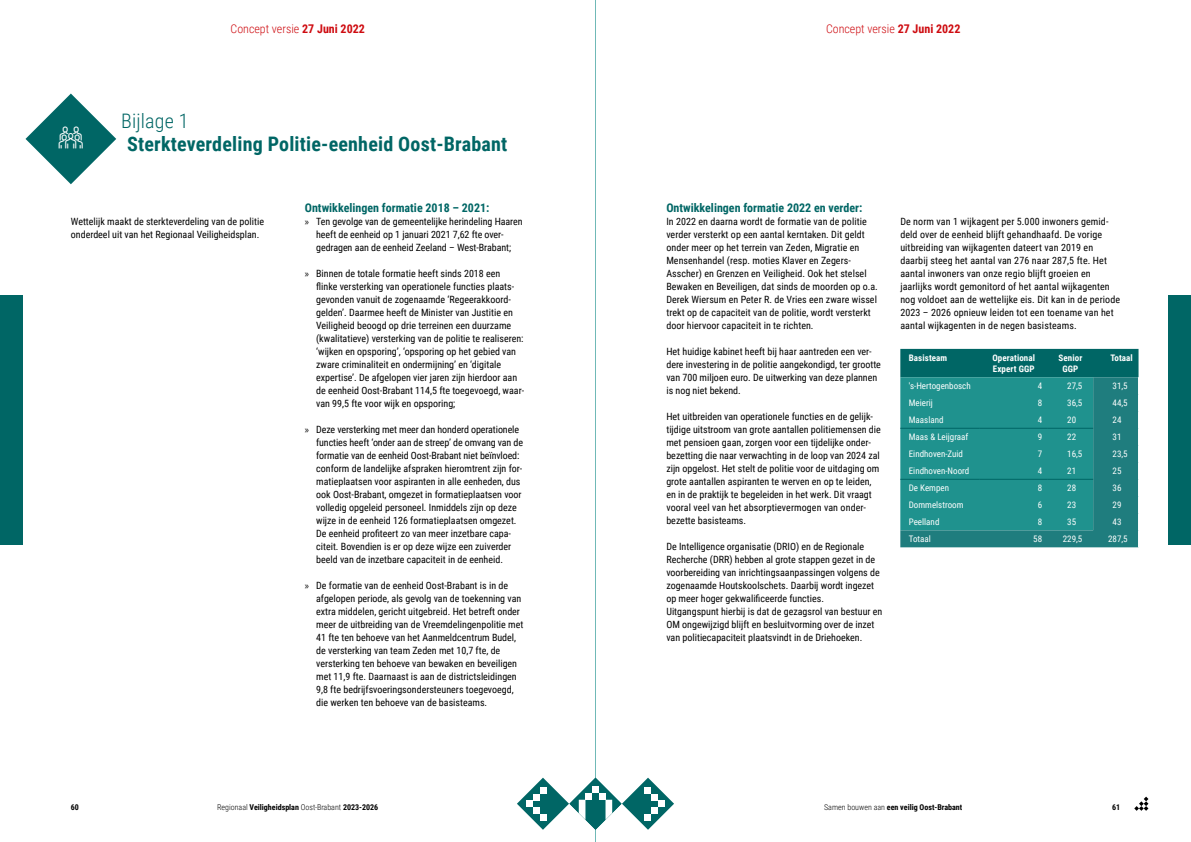
<style>
.page{position:relative;width:1191px;height:842px;background:#fff}
.page>*{position:absolute;margin:0;border:0;box-sizing:border-box;transform-origin:0 0}
.Hoofdstuk{font:700 20px "Roboto Condensed";letter-spacing:.01em;color:#006665}
.Hoofdstuk-2{font:300 20px "Roboto Condensed";letter-spacing:.01em;color:#006665}
.Tussenkop_pagina{font:700 12px "Roboto Condensed";color:#006665}
.t1{font:300 12px "Roboto Condensed";color:#ce0b10}
.Body{font:10px/13px "Roboto Condensed";color:#000}
.Tabeltekst{font:9px "Roboto Condensed";color:#fff}
.TABELHEADER{font:700 9px/11px "Roboto Condensed";letter-spacing:.01em;color:#fff}
.t2{font:700 8px "Roboto Condensed";color:#000}
.s1{font-weight:700}
.s2{font-family:"Myriad Pro"}
.s3{font-weight:300}
</style>
<div class="page">
<svg style="left:1134px;top:797px;width:14px;height:14px"></svg>
<hr style="left:595px;top:0;width:1px;height:842px;background:#1f928e">
<div style="left:1168px;top:295px;width:23px;height:249px;background:#006665"></div>
<div style="left:0;top:295px;width:23px;height:249px;background:#006665"></div>
<svg style="left:900px;top:349px;width:239px;height:198px;background:#1c8785"></svg>
<svg style="left:517px;top:778px;width:157px;height:52px"></svg>
<div style="left:533px;top:807px;width:7px;height:7px;background:#fff"></div>
<div style="left:526px;top:800px;width:7px;height:7px;background:#fff"></div>
<div style="left:533px;top:794px;width:7px;height:6px;background:#fff"></div>
<div style="left:540px;top:787px;width:6px;height:7px;background:#fff"></div>
<svg style="left:26px;top:94px;width:90px;height:90px"></svg>
<p class="t1" style="left:230px;top:20px;width:136px">Concept versie <span class="s1">27 Juni 2022</span></p>
<p class="t1" style="left:826px;top:20px;width:136px">Concept versie <span class="s1">27 Juni 2022</span></p>
<p class="Hoofdstuk-2" style="left:121px;top:107px;width:69px">Bijlage 1</p>
<p class="Hoofdstuk" style="left:127px;top:130px;width:382px">Sterkteverdeling Politie-eenheid Oost-Brabant</p>
<p class="Body" style="left:71px;top:215px;width:195px">Wettelijk maakt de sterkteverdeling van de politie onderdeel uit van het Regionaal Veiligheidsplan.</p>
<p class="Tussenkop_pagina" style="left:305px;top:200px;width:186px">Ontwikkelingen formatie 2018 – 2021:</p>
<p class="Body" style="left:316px;top:215px;width:208px;text-indent:-11px"><span class="s2">»</span> Ten gevolge van de gemeentelijke herindeling Haaren heeft de eenheid op 1 januari 2021 7,62 fte over&shy;gedragen aan de eenheid Zeeland – West-Brabant;</p>
<p class="Body" style="left:316px;top:267px;width:209px;text-indent:-11px"><span class="s2">»</span> Binnen de totale formatie heeft sinds 2018 een<br>flinke versterking van operationele functies plaats&shy;gevonden vanuit de zogenaamde ‘Regeerakkoord&shy;gelden’. Daarmee heeft de Minister van Justitie en Veiligheid beoogd op drie terreinen een duurzame (kwalitatieve) versterking van de politie te realiseren: ‘wijken en opsporing’, ‘opsporing op het gebied van zware criminaliteit en ondermijning’ en ‘digitale expertise’. De afgelopen vier jaren zijn hierdoor aan de eenheid Oost-Brabant 114,5 fte toegevoegd, waar&shy;van 99,5 fte voor wijk en opsporing;</p>
<p class="Body" style="left:316px;top:423px;width:208px;text-indent:-11px"><span class="s2">»</span> Deze versterking met meer dan honderd operationele functies heeft ‘onder aan de streep’ de omvang van de formatie van de eenheid Oost-Brabant niet beïnvloed: conform de landelijke afspraken hieromtrent zijn for&shy;matieplaatsen voor aspiranten in alle eenheden, dus ook Oost-Brabant, omgezet in formatieplaatsen voor volledig opgeleid personeel. Inmiddels zijn op deze wijze in de eenheid 126 formatieplaatsen omgezet.<br>De eenheid profiteert zo van meer inzetbare capa&shy;citeit. Bovendien is er op deze wijze een zuiverder beeld van de inzetbare capaciteit in de eenheid.</p>
<p class="Body" style="left:316px;top:579px;width:209px;text-indent:-11px"><span class="s2">»</span> De formatie van de eenheid Oost-Brabant is in de afgelopen periode, als gevolg van de toekenning van extra middelen, gericht uitgebreid. Het betreft onder meer de uitbreiding van de Vreemdelingenpolitie met 41 fte ten behoeve van het Aanmeldcentrum Budel, de versterking van team Zeden met 10,7 fte, de versterking ten behoeve van bewaken en beveiligen met 11,9 fte. Daarnaast is aan de districtsleidingen 9,8 fte bedrijfsvoeringsondersteuners toegevoegd, die werken ten behoeve van de basisteams.</p>
<p class="Tussenkop_pagina" style="left:666px;top:200px;width:197px">Ontwikkelingen formatie 2022 en verder:</p>
<p class="Body" style="left:666px;top:215px;width:213px">In 2022 en daarna wordt de formatie van de politie verder versterkt op een aantal kerntaken. Dit geldt onder meer op het terrein van Zeden, Migratie en Mensenhandel (resp. moties Klaver en Zegers-Asscher) en Grenzen en Veiligheid. Ook het stelsel Bewaken en Beveiligen, dat sinds de moorden op o.a.<br>Derek Wiersum en Peter R. de Vries een zware wissel trekt op de capaciteit van de politie, wordt versterkt door hiervoor capaciteit in te richten.</p>
<p class="Body" style="left:666px;top:345px;width:216px">Het huidige kabinet heeft bij haar aantreden een ver&shy;dere investering in de politie aangekondigd, ter grootte van 700 miljoen euro. De uitwerking van deze plannen is nog niet bekend.</p>
<p class="Body" style="left:666px;top:410px;width:216px">Het uitbreiden van operationele functies en de gelijk&shy;tijdige uitstroom van grote aantallen politiemensen die met pensioen gaan, zorgen voor een tijdelijke onder&shy;bezetting die naar verwachting in de loop van 2024 zal zijn opgelost. Het stelt de politie voor de uitdaging om grote aantallen aspiranten te werven en op te leiden, en in de praktijk te begeleiden in het werk. Dit vraagt vooral veel van het absorptievermogen van onder&shy;bezette basisteams.</p>
<p class="Body" style="left:666px;top:540px;width:215px">De Intelligence organisatie (DRIO) en de Regionale Recherche (DRR) hebben al grote stappen gezet in de voorbereiding van inrichtingsaanpassingen volgens de zogenaamde Houtskoolschets. Daarbij wordt ingezet op meer hoger gekwalificeerde functies.</p>
<p class="Body" style="left:666px;top:605px;width:217px">Uitgangspunt hierbij is dat de gezagsrol van bestuur en<br>OM ongewijzigd blijft en besluitvorming over de inzet van politiecapaciteit plaatsvindt in de Driehoeken.</p>
<p class="Body" style="left:900px;top:215px;width:221px">De norm van 1 wijkagent per 5.000 inwoners gemid&shy;deld over de eenheid blijft gehandhaafd. De vorige uitbreiding van wijkagenten dateert van 2019 en daarbij steeg het aantal van 276 naar 287,5 fte. Het aantal inwoners van onze regio blijft groeien en jaarlijks wordt gemonitord of het aantal wijkagenten nog voldoet aan de wettelijke eis. Dit kan in de periode 2023 – 2026 opnieuw leiden tot een toename van het aantal wijkagenten in de negen basisteams.</p>
<p class="TABELHEADER" style="left:909px;top:352px;width:40px">Basisteam</p>
<p class="TABELHEADER" style="left:992px;top:352px;width:44px">Operational<br>Expert GGP</p>
<p class="TABELHEADER" style="left:1058px;top:352px;width:25px;text-align:center">Senior<br>GGP</p>
<p class="TABELHEADER" style="left:1110px;top:352px;width:24px">Totaal</p>
<p class="Tabeltekst" style="left:909px;top:380px;width:63px">'s-Hertogenbosch</p>
<p class="Tabeltekst" style="left:1037px;top:380px;width:6px">4</p>
<p class="Tabeltekst" style="left:1067px;top:380px;width:17px">27,5</p>
<p class="Tabeltekst" style="left:1112px;top:380px;width:17px">31,5</p>
<p class="Tabeltekst" style="left:909px;top:397px;width:26px">Meierij</p>
<p class="Tabeltekst" style="left:1037px;top:397px;width:6px">8</p>
<p class="Tabeltekst" style="left:1067px;top:397px;width:17px">36,5</p>
<p class="Tabeltekst" style="left:1112px;top:397px;width:17px">44,5</p>
<p class="Tabeltekst" style="left:909px;top:414px;width:36px">Maasland</p>
<p class="Tabeltekst" style="left:1037px;top:414px;width:6px">4</p>
<p class="Tabeltekst" style="left:1067px;top:414px;width:10px">20</p>
<p class="Tabeltekst" style="left:1112px;top:414px;width:10px">24</p>
<p class="Tabeltekst" style="left:909px;top:431px;width:61px">Maas &amp; Leijgraaf</p>
<p class="Tabeltekst" style="left:1037px;top:431px;width:6px">9</p>
<p class="Tabeltekst" style="left:1067px;top:431px;width:10px">22</p>
<p class="Tabeltekst" style="left:1112px;top:431px;width:10px">31</p>
<p class="Tabeltekst" style="left:909px;top:448px;width:56px">Eindhoven-Zuid</p>
<p class="Tabeltekst" style="left:1037px;top:448px;width:6px">7</p>
<p class="Tabeltekst" style="left:1067px;top:448px;width:17px">16,5</p>
<p class="Tabeltekst" style="left:1112px;top:448px;width:17px">23,5</p>
<p class="Tabeltekst" style="left:909px;top:465px;width:62px">Eindhoven-Noord</p>
<p class="Tabeltekst" style="left:1037px;top:465px;width:6px">4</p>
<p class="Tabeltekst" style="left:1067px;top:465px;width:10px">21</p>
<p class="Tabeltekst" style="left:1112px;top:465px;width:10px">25</p>
<p class="Tabeltekst" style="left:909px;top:482px;width:42px">De Kempen</p>
<p class="Tabeltekst" style="left:1037px;top:482px;width:6px">8</p>
<p class="Tabeltekst" style="left:1067px;top:482px;width:10px">28</p>
<p class="Tabeltekst" style="left:1112px;top:482px;width:10px">36</p>
<p class="Tabeltekst" style="left:909px;top:499px;width:56px">Dommelstroom</p>
<p class="Tabeltekst" style="left:1037px;top:499px;width:6px">6</p>
<p class="Tabeltekst" style="left:1067px;top:499px;width:10px">23</p>
<p class="Tabeltekst" style="left:1112px;top:499px;width:10px">29</p>
<p class="Tabeltekst" style="left:909px;top:516px;width:32px">Peelland</p>
<p class="Tabeltekst" style="left:1037px;top:516px;width:6px">8</p>
<p class="Tabeltekst" style="left:1067px;top:516px;width:10px">35</p>
<p class="Tabeltekst" style="left:1112px;top:516px;width:10px">43</p>
<p class="Tabeltekst" style="left:909px;top:533px;width:24px">Totaal</p>
<p class="Tabeltekst" style="left:1033px;top:533px;width:10px">58</p>
<p class="Tabeltekst" style="left:1062px;top:533px;width:21px">229,5</p>
<p class="Tabeltekst" style="left:1108px;top:533px;width:21px">287,5</p>
<p class="t2" style="left:71px;top:802px;width:10px">60</p>
<p class="t2" style="left:217px;top:802px;width:163px"><span class="s3">Regionaal</span> Veiligheidsplan <span class="s3">Oost-Brabant</span> 2023-2026</p>
<p class="t2" style="left:824px;top:802px;width:140px"><span class="s3">Samen bouwen aan</span> een veilig Oost-Brabant</p>
<p class="t2" style="left:1112px;top:802px;width:10px">61</p>
</div>
